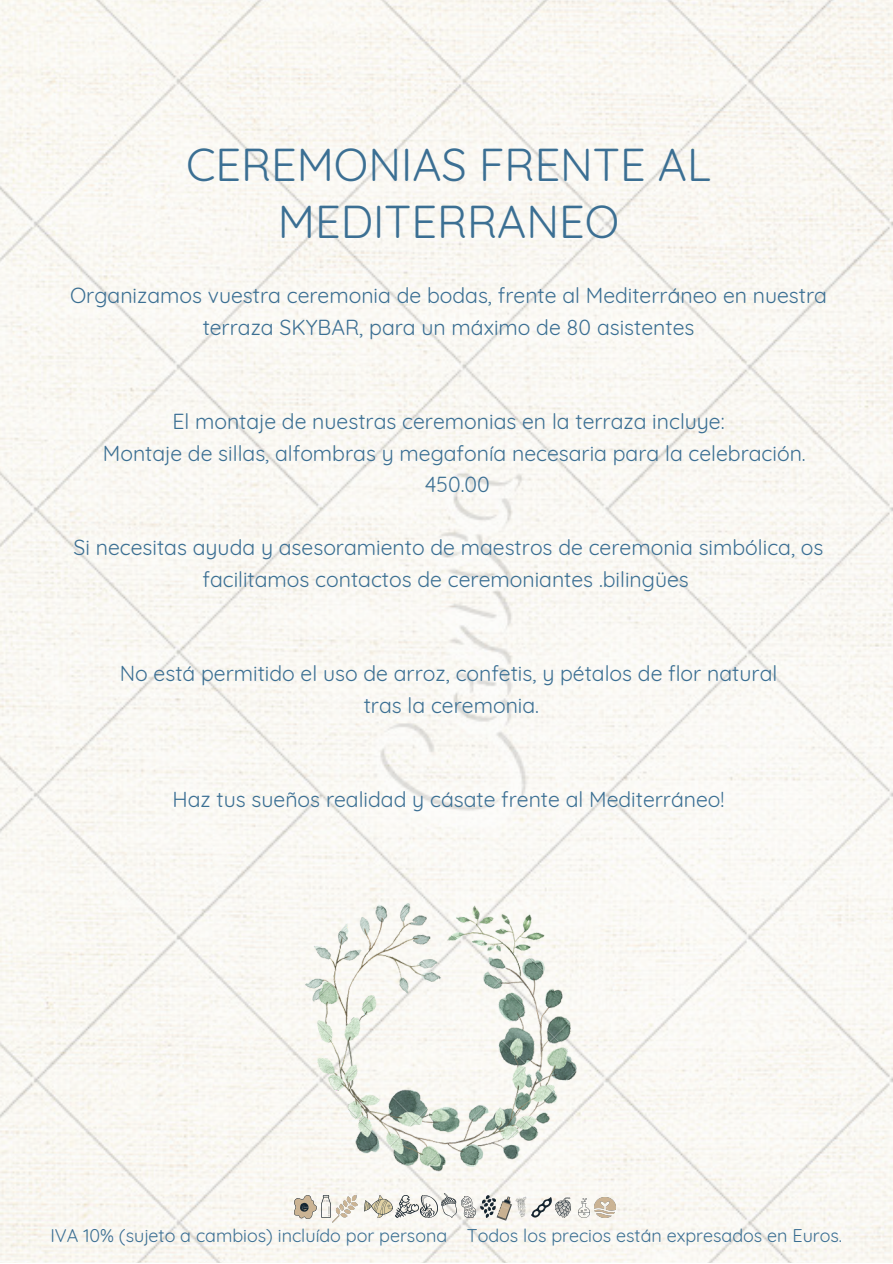
<style>
.page{position:relative;width:893px;height:1264px;background:#fff}
.page>*{position:absolute;margin:0;border:0;box-sizing:border-box;transform-origin:0 0}
.t1{font:45px/57.3px "Quicksand";color:#3b6f93;text-align:center}
.t2{font:21.15px/31.5px "Quicksand";color:#3b6f93;text-align:center}
.t3{font:18px "Quicksand";color:#3b6f93}
</style>
<div class="page">
<img style="left:0;top:0;width:892px;height:1262px">
<img style="left:396px;top:1194px;width:22px;height:23px">
<img style="left:321px;top:1195px;width:9px;height:22px">
<img style="left:294px;top:1195px;width:22px;height:23px">
<img style="left:365px;top:1194px;width:28px;height:23px">
<img style="left:496px;top:1195px;width:18px;height:25px">
<img style="left:441px;top:1192px;width:15px;height:25px">
<img style="left:514px;top:1194px;width:18px;height:23px">
<img style="left:420px;top:1194px;width:17px;height:23px">
<img style="left:578px;top:1198px;width:11px;height:19px">
<img style="left:531px;top:1197px;width:21px;height:20px">
<img style="left:480px;top:1195px;width:15px;height:22px">
<img style="left:461px;top:1196px;width:14px;height:21px">
<img style="left:556px;top:1197px;width:14px;height:20px">
<img style="left:595px;top:1197px;width:20px;height:20px">
<img style="left:332px;top:1195px;width:25px;height:27px">
<img style="left:305px;top:901px;width:276px;height:272px">
<h1 class="t1" style="left:186px;top:135px;width:526px">CEREMONIAS FRENTE AL<br>MEDITERRANEO</h1>
<p class="t2" style="left:70px;top:279px;width:758px">Organizamos vuestra ceremonia de bodas, frente al Mediterráneo en nuestra terraza SKYBAR, para un máximo de 80 asistentes</p>
<p class="t2" style="left:103px;top:405px;width:704px">El montaje de nuestras ceremonias en la terraza incluye:<br>Montaje de sillas, alfombras y megafonía necesaria para la celebración.<br>450.00</p>
<p class="t2" style="left:74px;top:531px;width:751px">Si necesitas ayuda y asesoramiento de maestros de ceremonia simbólica, os facilitamos contactos de ceremoniantes .bilingües</p>
<p class="t2" style="left:120px;top:657px;width:659px">No está permitido el uso de arroz, confetis, y pétalos de flor natural tras la ceremonia.</p>
<p class="t2" style="left:172px;top:783px;width:553px">Haz tus sueños realidad y cásate frente al Mediterráneo!</p>
<p class="t3" style="left:50px;top:1223px;width:793px">IVA 10% (sujeto a cambios) incluído por persona Todos los precios están expresados en Euros.</p>
</div>
